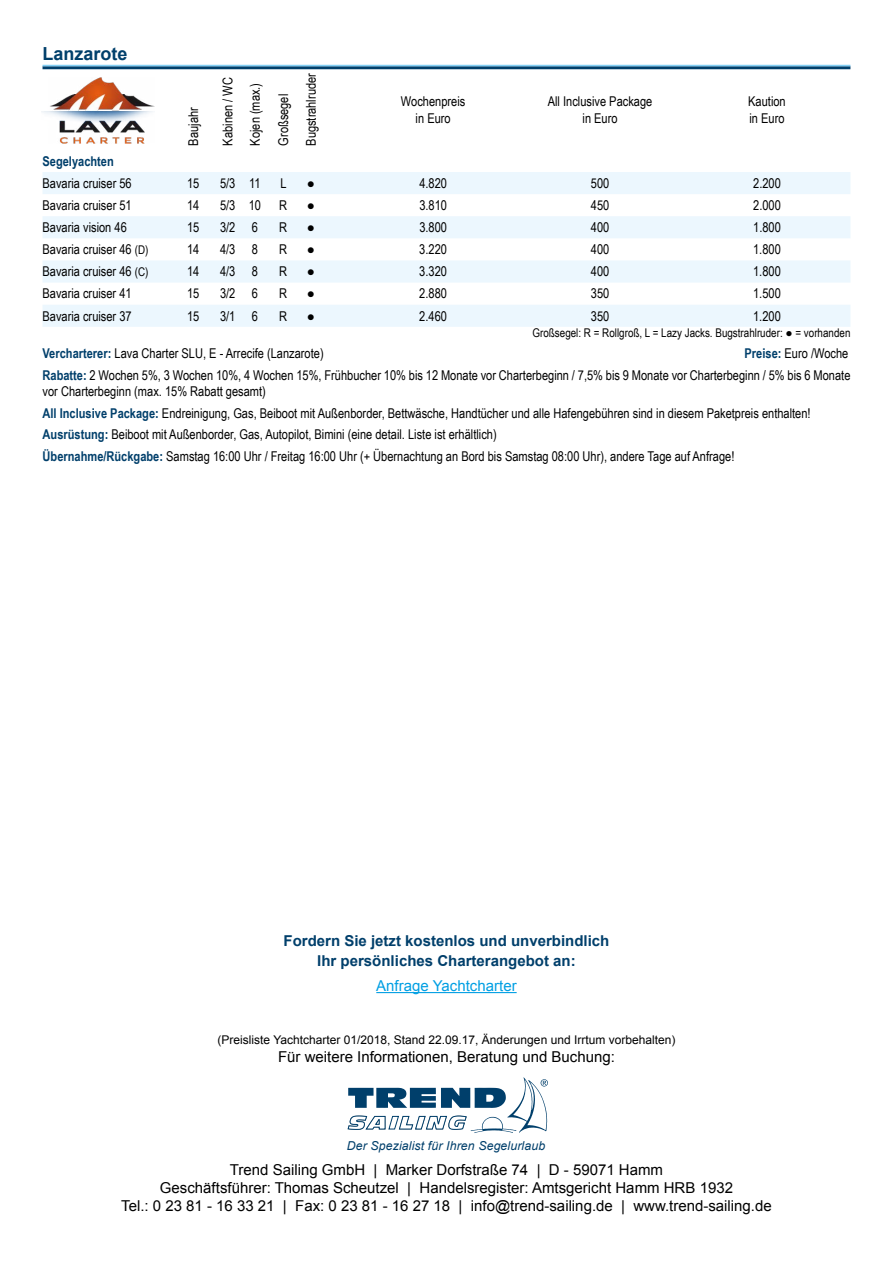
<style>
.page{position:relative;width:893px;height:1263px;background:#fff}
.page>*{position:absolute;margin:0;border:0;box-sizing:border-box;transform-origin:0 0}
.t1{font:700 18px "Arial";color:#003f6b}
.t2{font:15px/18px "Arial";color:#000;text-align:center}
.t3{font:700 15px/19.8px "Arial";color:#003f6b;text-align:center}
.t4{font:15px "Arial";color:#009fe3}
.t5{font:13.5px/21.6px "Arial Narrow";color:#000}
.t6{font:700 13.5px "Arial Narrow";color:#003f6b}
.t7{font:13.5px "Arial";color:#000}
.t8{font:italic 12.3px "Arial";letter-spacing:.01em;color:#003f6b}
.t9{font:12px "Arial";color:#000}
.t10{font:12px "Arial Narrow";color:#000}
.s1{font-size:12px}
.s2{font-weight:700;color:#003f6b}
</style>
<div class="page">
<svg style="left:43px;top:172px;width:807px;height:155px;fill:#ecf7fe"></svg>
<img style="left:41px;top:77px;width:114px;height:66px">
<hr style="left:43px;top:66px;width:807px;height:3px;background:#003f6b">
<hr style="left:43px;top:65px;width:807px;height:1px;background:#83d0f5">
<hr style="left:376px;top:992px;width:141px;height:1px;background:#009fe3">
<svg style="left:347px;top:1077px;width:201px;height:56px"></svg>
<h1 class="t1" style="left:43px;top:42px;width:87px">Lanzarote</h1>
<p class="t5" style="left:182px;top:146px;width:40px;rotate:-90deg">Baujahr</p>
<p class="t5" style="left:213px;top:146px;width:74px;line-height:27.8px;rotate:-90deg">Kabinen / WC<br>Kojen (max.)<br>Großsegel<br>Bugstrahlruder</p>
<p class="t5" style="left:401px;top:93px;width:66px;line-height:16.2px;text-align:center">Wochenpreis in Euro</p>
<p class="t5" style="left:548px;top:93px;width:106px;line-height:16.2px;text-align:center">All Inclusive Package in Euro</p>
<p class="t5" style="left:748px;top:93px;width:39px;line-height:16.2px">Kaution in Euro</p>
<p class="t6" style="left:43px;top:151px;width:73px">Segelyachten</p>
<p class="t5" style="left:43px;top:172px;width:91px">Bavaria cruiser 56</p>
<p class="t5" style="left:187px;top:172px;width:14px">15</p>
<p class="t5" style="left:220px;top:172px;width:42px">5/3 11</p>
<p class="t5" style="left:280px;top:172px;width:8px">L</p>
<p class="t7" style="left:307px;top:174px;width:10px">●</p>
<p class="t5" style="left:419px;top:172px;width:29px">4.820</p>
<p class="t5" style="left:591px;top:172px;width:20px">500</p>
<p class="t5" style="left:753px;top:172px;width:29px">2.200</p>
<p class="t5" style="left:43px;top:194px;width:91px">Bavaria cruiser 51</p>
<p class="t5" style="left:187px;top:194px;width:14px">14</p>
<p class="t5" style="left:220px;top:194px;width:43px">5/3 10</p>
<p class="t5" style="left:279px;top:194px;width:9px">R</p>
<p class="t7" style="left:307px;top:196px;width:10px">●</p>
<p class="t5" style="left:419px;top:194px;width:29px">3.810</p>
<p class="t5" style="left:591px;top:194px;width:20px">450</p>
<p class="t5" style="left:753px;top:194px;width:29px">2.000</p>
<p class="t5" style="left:43px;top:216px;width:86px">Bavaria vision 46</p>
<p class="t5" style="left:187px;top:216px;width:14px">15</p>
<p class="t5" style="left:220px;top:216px;width:39px">3/2 6</p>
<p class="t5" style="left:279px;top:216px;width:9px">R</p>
<p class="t7" style="left:307px;top:218px;width:10px">●</p>
<p class="t5" style="left:419px;top:216px;width:29px">3.800</p>
<p class="t5" style="left:591px;top:216px;width:20px">400</p>
<p class="t5" style="left:753px;top:216px;width:29px">1.800</p>
<p class="t5" style="left:43px;top:238px;width:107px">Bavaria cruiser 46 <span class="s1">(D)</span></p>
<p class="t5" style="left:187px;top:238px;width:14px">14</p>
<p class="t5" style="left:220px;top:238px;width:39px">4/3 8</p>
<p class="t5" style="left:279px;top:238px;width:9px">R</p>
<p class="t7" style="left:307px;top:241px;width:10px">●</p>
<p class="t5" style="left:419px;top:238px;width:29px">3.220</p>
<p class="t5" style="left:591px;top:238px;width:20px">400</p>
<p class="t5" style="left:753px;top:238px;width:29px">1.800</p>
<p class="t5" style="left:43px;top:260px;width:107px">Bavaria cruiser 46 <span class="s1">(C)</span></p>
<p class="t5" style="left:187px;top:260px;width:14px">14</p>
<p class="t5" style="left:220px;top:260px;width:39px">4/3 8</p>
<p class="t5" style="left:279px;top:260px;width:9px">R</p>
<p class="t7" style="left:307px;top:263px;width:10px">●</p>
<p class="t5" style="left:419px;top:260px;width:29px">3.320</p>
<p class="t5" style="left:591px;top:260px;width:20px">400</p>
<p class="t5" style="left:753px;top:260px;width:29px">1.800</p>
<p class="t5" style="left:43px;top:282px;width:91px">Bavaria cruiser 41</p>
<p class="t5" style="left:187px;top:282px;width:14px">15</p>
<p class="t5" style="left:220px;top:282px;width:39px">3/2 6</p>
<p class="t5" style="left:279px;top:282px;width:9px">R</p>
<p class="t7" style="left:307px;top:285px;width:10px">●</p>
<p class="t5" style="left:419px;top:282px;width:29px">2.880</p>
<p class="t5" style="left:591px;top:282px;width:20px">350</p>
<p class="t5" style="left:753px;top:282px;width:29px">1.500</p>
<p class="t5" style="left:43px;top:304px;width:91px">Bavaria cruiser 37</p>
<p class="t5" style="left:187px;top:304px;width:14px">15</p>
<p class="t5" style="left:220px;top:304px;width:39px">3/1 6</p>
<p class="t5" style="left:279px;top:304px;width:9px">R</p>
<p class="t7" style="left:307px;top:307px;width:10px">●</p>
<p class="t5" style="left:419px;top:304px;width:29px">2.460</p>
<p class="t5" style="left:591px;top:304px;width:20px">350</p>
<p class="t5" style="left:753px;top:304px;width:29px">1.200</p>
<p class="t10" style="left:533px;top:324px;width:319px">Großsegel: R = Rollgroß, L = Lazy Jacks. Bugstrahlruder: ● = vorhanden</p>
<p class="t5" style="left:43px;top:342px;width:283px"><span class="s2">Vercharterer:</span> Lava Charter SLU, E - Arrecife (Lanzarote)</p>
<p class="t5" style="left:43px;top:342px;width:809px;text-align:right"><span class="s2">Preise:</span> Euro /Woche<br><span class="s2">Rabatte:</span> 2 Wochen 5%, 3 Wochen 10%, 4 Wochen 15%, Frühbucher 10% bis 12 Monate vor Charterbeginn / 7,5% bis 9 Monate vor Charterbeginn / 5% bis 6 Monate</p>
<p class="t5" style="left:43px;top:380px;width:770px">vor Charterbeginn (max. 15% Rabatt gesamt)<br><span class="s2">All Inclusive Package:</span> Endreinigung, Gas, Beiboot mit Außenborder, Bettwäsche, Handtücher und alle Hafengebühren sind in diesem Paketpreis enthalten!<br><span class="s2">Ausrüstung:</span> Beiboot mit Außenborder, Gas, Autopilot, Bimini (eine detail. Liste ist erhältlich)<br><span class="s2">Übernahme/Rückgabe:</span> Samstag 16:00 Uhr / Freitag 16:00 Uhr (+ Übernachtung an Bord bis Samstag 08:00 Uhr), andere Tage auf Anfrage!</p>
<p class="t3" style="left:284px;top:931px;width:327px">Fordern Sie jetzt kostenlos und unverbindlich<br>Ihr persönliches Charterangebot an:</p>
<p class="t4" style="left:376px;top:976px;width:142px">Anfrage Yachtcharter</p>
<p class="t9" style="left:218px;top:1032px;width:459px">(Preisliste Yachtcharter 01/2018, Stand 22.09.17, Änderungen und Irrtum vorbehalten)</p>
<p class="t2" style="left:278px;top:1048px;width:338px">Für weitere Informationen, Beratung und Buchung:</p>
<p class="t8" style="left:347px;top:1137px;width:200px">Der Spezialist für Ihren Segelurlaub</p>
<p class="t2" style="left:121px;top:1160px;width:652px">Trend Sailing GmbH | Marker Dorfstraße 74 | D - 59071 Hamm<br>Geschäftsführer: Thomas Scheutzel | Handelsregister: Amtsgericht Hamm HRB 1932<br>Tel.: 0 23 81 - 16 33 21 | Fax: 0 23 81 - 16 27 18 | info@trend-sailing.de | www.trend-sailing.de</p>
</div>
